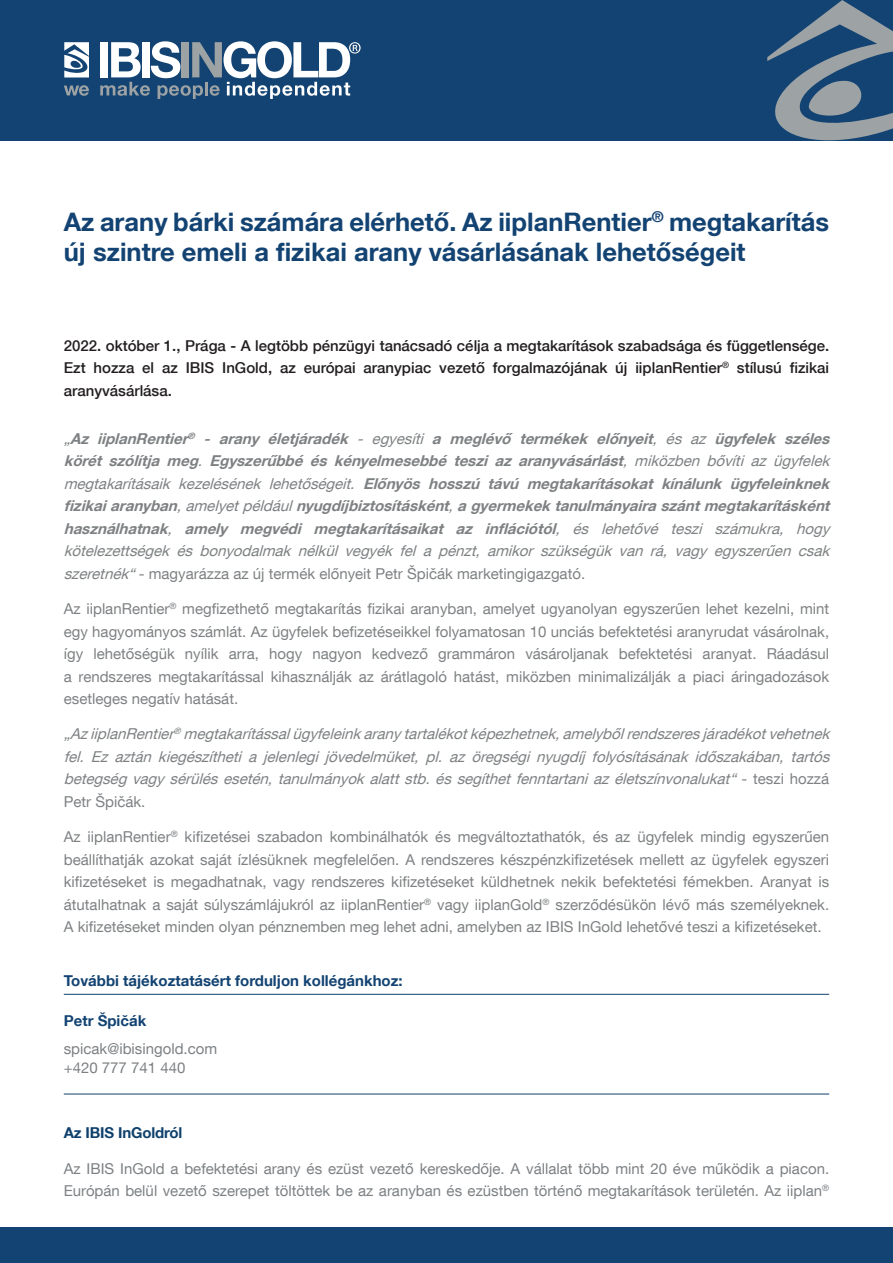
<style>
.page{position:relative;width:893px;height:1263px;background:#fff}
.page>*{position:absolute;margin:0;border:0;box-sizing:border-box;transform-origin:0 0}
.t1{font:700 25.5px/30.6px "Helvetica Neue LT Com";color:#134372}
.t2{font:15px/22.5px "Helvetica Neue LT Com";color:#7e8183;text-align:justify}
.t3{font:italic 700 15px/22.5px "Helvetica Neue LT Com";color:#7e8183;text-align:justify}
.t4{font:italic 15px/22.5px "Helvetica Neue LT Com";color:#7e8183}
.t5{font:15px/19.5px "Helvetica Neue LT Com";color:#7d8184}
.t6{font:500 15px/22.5px "Helvetica Neue LT Com";color:#231f20;text-align:justify}
.t7{font:700 15px "Helvetica Neue LT Com";color:#134372}
.t8{font:700 15px "Helvetica Neue LT Com";letter-spacing:-.01em;color:#0f416c}
.s1{font-weight:400}
.s2{font-weight:400;font-style:normal}
.s3{font-style:normal}
</style>
<div class="page">
<div style="left:0;top:0;width:893px;height:140px;background:#134372"></div>
<svg style="left:767px;top:0;width:126px;height:141px"></svg>
<div style="left:0;top:1227px;width:893px;height:36px;background:#134372"></div>
<svg style="left:64px;top:85px;width:25px;height:11px"></svg>
<svg style="left:64px;top:42px;width:25px;height:35px"></svg>
<svg style="left:100px;top:41px;width:261px;height:58px"></svg>
<hr style="left:64px;top:994px;width:765px;height:1px;background:#0f416c">
<hr style="left:64px;top:1094px;width:765px;height:1px;background:#0f416c">
<h1 class="t1" style="left:64px;top:206px;width:767px">Az arany bárki számára elérhető. Az iiplanRentier<sup>®</sup> megtakarítás új szintre emeli a fizikai arany vásárlásának lehetőségeit</h1>
<p class="t6" style="left:64px;top:334px;width:767px">2022. október 1., Prága - A legtöbb pénzügyi tanácsadó célja a megtakarítások szabadsága és függetlensége.<br>Ezt hozza el az IBIS InGold, az európai aranypiac vezető forgalmazójának új iiplanRentier<sup>®</sup> stílusú fizikai aranyvásárlása.</p>
<p class="t3" style="left:64px;top:427px;width:772px"><span class="s1">„</span>Az iiplanRentier<sup>®</sup> - arany életjáradék <span class="s1">- egyesíti</span> a meglévő termékek előnyeit<span class="s1">, és az</span> ügyfelek széles körét szólítja meg<span class="s1">.</span> Egyszerűbbé és kényelmesebbé teszi az aranyvásárlást<span class="s1">, miközben bővíti az ügyfelek megtakarításaik kezelésének lehetőségeit.</span> Előnyös hosszú távú megtakarításokat kínálunk ügyfeleinknek fizikaiaranyban<span class="s1">,amelyetpéldául</span>nyugdíjbiztosításként<span class="s1">,</span>agyermekektanulmányairaszántmegtakarításként használhatnak<span class="s1">,</span> amely megvédi megtakarításaikat az inflációtól<span class="s1">, és lehetővé teszi számukra, hogy kötelezettségek és bonyodalmak nélkül vegyék fel a pénzt, amikor szükségük van rá, vagy egyszerűen csak szeretnék“</span><span class="s2">- magyarázza az új termék előnyeit Petr Špičák marketingigazgató.</span></p>
<p class="t2" style="left:64px;top:597px;width:767px">Az iiplanRentier<sup>®</sup> megfizethető megtakarítás fizikai aranyban, amelyet ugyanolyan egyszerűen lehet kezelni, mint egy hagyományos számlát. Az ügyfelek befizetéseikkel folyamatosan 10 unciás befektetési aranyrudat vásárolnak, így lehetőségük nyílik arra, hogy nagyon kedvező grammáron vásároljanak befektetési aranyat. Ráadásul a rendszeres megtakarítással kihasználják az árátlagoló hatást, miközben minimalizálják a piaci áringadozások esetleges negatív hatását.</p>
<p class="t4" style="left:64px;top:722px;width:772px">„AziiplanRentier<sup>®</sup> megtakarítássalügyfeleinkaranytartalékotképezhetnek,amelybőlrendszeresjáradékotvehetnek fel. Ez aztán kiegészítheti a jelenlegi jövedelmüket, pl. az öregségi nyugdíj folyósításának időszakában, tartós betegség vagy sérülés esetén, tanulmányok alatt stb. és segíthet fenntartani az életszínvonalukat“ <span class="s3">- t e s z i h o z z á Petr Špičák.</span></p>
<p class="t2" style="left:64px;top:825px;width:767px">Az iiplanRentier<sup>®</sup> kifizetései szabadon kombinálhatók és megváltoztathatók, és az ügyfelek mindig egyszerűen beállíthatják azokat saját ízlésüknek megfelelően. A rendszeres készpénzkifizetések mellett az ügyfelek egyszeri kifizetéseket is megadhatnak, vagy rendszeres kifizetéseket küldhetnek nekik befektetési fémekben. Aranyat is átutalhatnak a saját súlyszámlájukról az iiplanRentier<sup>®</sup> vagy iiplanGold<sup>®</sup> szerződésükön lévő más személyeknek.<br>A kifizetéseket minden olyan pénznemben meg lehet adni, amelyben az IBIS InGold lehetővé teszi a kifizetéseket.</p>
<p class="t7" style="left:64px;top:971px;width:340px">További tájékoztatásért forduljon kollégánkhoz:</p>
<p class="t7" style="left:64px;top:1011px;width:84px">Petr Špičák</p>
<p class="t5" style="left:64px;top:1038px;width:155px">spicak@ibisingold.com +420 777 741 440</p>
<p class="t8" style="left:64px;top:1123px;width:120px">Az IBIS InGoldról</p>
<p class="t5" style="left:64px;top:1157px;width:767px;line-height:22.5px">Az IBIS InGold a befektetési arany és ezüst vezető kereskedője. A vállalat több mint 20 éve működik a piacon.<br>Európán belül vezető szerepet töltöttek be az aranyban és ezüstben történő megtakarítások területén. Az iiplan<sup>®</sup></p>
</div>
